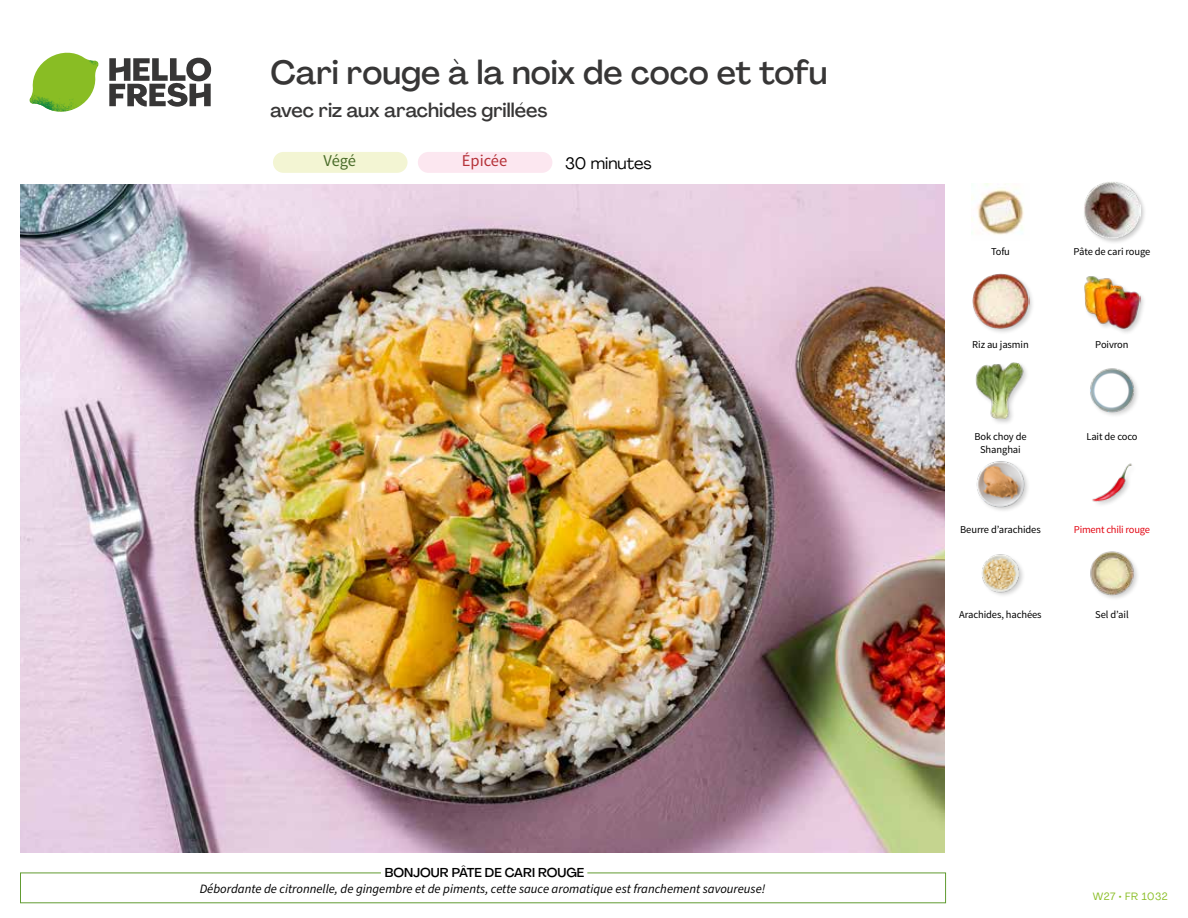
<style>
.page{position:relative;width:1188px;height:918px;background:#fff}
.page>*{position:absolute;margin:0;border:0;box-sizing:border-box;transform-origin:0 0}
.t1{font:500 33px "Agrandir";letter-spacing:-.005em;color:#373636}
.t2{font:500 19.5px "Agrandir";color:#373636}
.t3{font:16.5px "Agrandir";color:#000}
.t4{font:16.5px "Source Sans Pro";color:#b53138}
.t5{font:16.5px "Source Sans Pro";color:#4a6c2a}
.t6{font:italic 12.75px "Source Sans Pro";color:#000}
.t7{font:500 12.75px "Agrandir";color:#000}
.t8{font:10.5px/13.5px "Source Sans Pro";letter-spacing:-.01em;color:#000;text-align:center}
.t9{font:10.5px "Source Sans Pro";letter-spacing:-.02em;color:#e30613}
.t10{font:10.5px "Agrandir";letter-spacing:.05em;color:#89bd24}
</style>
<div class="page">
<svg style="left:109px;top:57px;width:102px;height:50px"></svg>
<svg style="left:34px;top:53px;width:62px;height:40px"></svg>
<img style="left:67px;top:53px;width:32px;height:26px">
<img style="left:33px;top:75px;width:59px;height:11px">
<img style="left:29px;top:79px;width:61px;height:33px">
<img style="left:65px;top:86px;width:27px;height:25px">
<img style="left:21px;top:184px;width:924px;height:668px">
<div style="left:418px;top:152px;width:134px;height:21px;background:#fce7f0;border-radius:10px"></div>
<div style="left:273px;top:152px;width:135px;height:21px;background:#f3f5d3;border-radius:10px"></div>
<img style="left:1090px;top:551px;width:48px;height:48px">
<img style="left:982px;top:554px;width:41px;height:41px">
<img style="left:1092px;top:463px;width:40px;height:42px">
<img style="left:976px;top:461px;width:52px;height:50px">
<img style="left:1090px;top:368px;width:48px;height:48px">
<div style="left:975px;top:361px;width:54px;height:64px;background:#000;opacity:.2"></div>
<img style="left:975px;top:361px;width:54px;height:58px">
<div style="left:1083px;top:275px;width:63px;height:60px;background:#000;opacity:.2"></div>
<img style="left:1083px;top:275px;width:58px;height:55px">
<div style="left:972px;top:272px;width:63px;height:63px;background:#000;opacity:.2"></div>
<img style="left:972px;top:272px;width:57px;height:58px">
<div style="left:1083px;top:181px;width:64px;height:64px;background:#000;opacity:.2"></div>
<img style="left:1083px;top:181px;width:58px;height:58px">
<img style="left:972px;top:183px;width:52px;height:52px">
<h1 class="t1" style="left:271px;top:52px;width:558px">Cari rouge à la noix de coco et tofu</h1>
<h2 class="t2" style="left:271px;top:98px;width:278px">avec riz aux arachides grillées</h2>
<h3 class="t5" style="left:323px;top:151px;width:34px">Végé</h3>
<h3 class="t3" style="left:565px;top:153px;width:88px">30 minutes</h3>
<h3 class="t4" style="left:462px;top:151px;width:47px">Épicée</h3>
<p class="t7" style="left:385px;top:864px;width:201px">BONJOUR PÂTE DE CARI ROUGE</p>
<p class="t6" style="left:200px;top:880px;width:567px">Débordante de citronnelle, de gingembre et de piments, cette sauce aromatique est franchement savoureuse!</p>
<p class="t8" style="left:991px;top:245px;width:20px">Tofu</p>
<p class="t8" style="left:1074px;top:245px;width:78px">Pâte de cari rouge</p>
<p class="t8" style="left:972px;top:338px;width:58px">Riz au jasmin</p>
<p class="t8" style="left:1095px;top:338px;width:35px">Poivron</p>
<p class="t8" style="left:974px;top:430px;width:54px">Bok choy de<br>Shanghai</p>
<p class="t8" style="left:1086px;top:430px;width:53px">Lait de coco</p>
<p class="t8" style="left:960px;top:522px;width:82px">Beurre d’arachides</p>
<p class="t9" style="left:1074px;top:523px;width:78px">Piment chili rouge</p>
<p class="t8" style="left:959px;top:608px;width:84px">Arachides, hachées</p>
<p class="t8" style="left:1095px;top:608px;width:35px">Sel d’ail</p>
<p class="t10" style="left:1093px;top:890px;width:77px">W27 • FR 1032</p>
</div>
